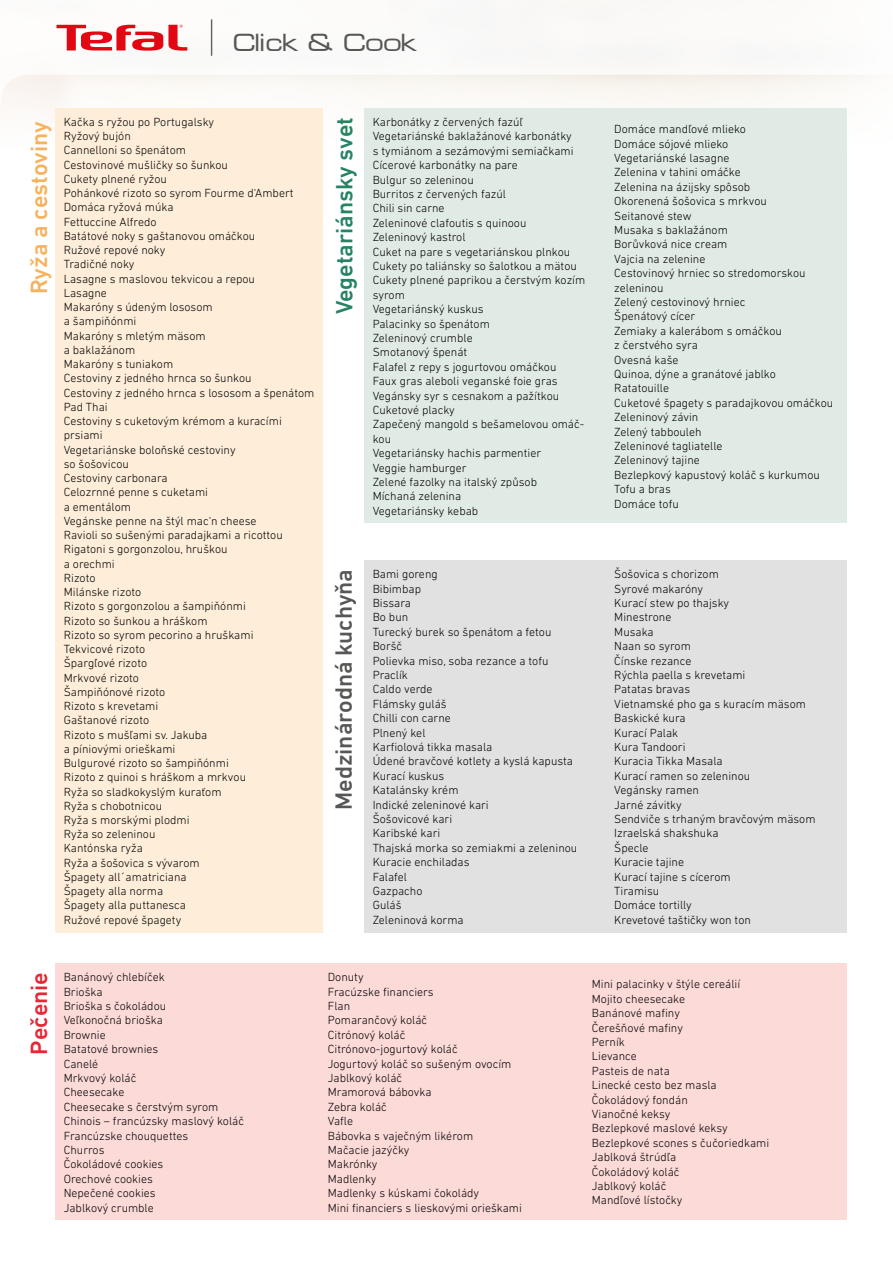
<style>
.page{position:relative;width:893px;height:1263px;background:#fff}
.page>*{position:absolute;margin:0;border:0;box-sizing:border-box;transform-origin:0 0}
.t1{font:500 24px "DIN Next LT Pro";color:#575756}
.t2{font:500 24px "DIN Next LT Pro";color:#268462}
.t3{font:500 24px "DIN Next LT Pro";color:#f7b25e}
.t4{font:500 24px "DIN Next LT Pro";color:#e62735}
.t5{font:expanded 23.55px "Tefal";color:#575756}
.t6{font:300 12px/14.4px "DIN Next LT Pro";color:#000}
</style>
<div class="page">
<svg style="left:1px;top:0;width:861px;height:180px"></svg>
<svg style="left:56px;top:25px;width:131px;height:26px"></svg>
<hr style="left:211px;top:19px;width:1px;height:37px;background:#606262">
<div style="left:55px;top:108px;width:268px;height:824px;background:#feedd9"></div>
<div style="left:364px;top:560px;width:482px;height:372px;background:#e1e1e1"></div>
<div style="left:55px;top:963px;width:791px;height:257px;background:#fbdad8"></div>
<div style="left:364px;top:108px;width:482px;height:415px;background:#e1ebe5"></div>
<h2 class="t5" style="left:234px;top:26px;width:185px">Click &amp; Cook</h2>
<h1 class="t3" style="left:25px;top:294px;width:175px;rotate:-90deg">Ryža a cestoviny</h1>
<p class="t6" style="left:64px;top:115px;width:252px">Kačka s ryžou po Portugalsky<br>Ryžový bujón<br>Cannelloni so špenátom<br>Cestovinové mušličky so šunkou<br>Cukety plnené ryžou<br>Pohánkové rizoto so syrom Fourme d‘Ambert<br>Domáca ryžová múka<br>Fettuccine Alfredo<br>Batátové noky s gaštanovou omáčkou<br>Ružové repové noky<br>Tradičné noky<br>Lasagne s maslovou tekvicou a repou<br>Lasagne<br>Makaróny s údeným lososom<br>a šampiňónmi<br>Makaróny s mletým mäsom<br>a baklažánom<br>Makaróny s tuniakom<br>Cestoviny z jedného hrnca so šunkou<br>Cestoviny z jedného hrnca s lososom a špenátom<br>Pad Thai<br>Cestoviny s cuketovým krémom a kuracími prsiami<br>Vegetariánske boloňské cestoviny<br>so šošovicou<br>Cestoviny carbonara<br>Celozrnné penne s cuketami<br>a ementálom<br>Vegánske penne na štýl mac‘n cheese<br>Ravioli so sušenými paradajkami a ricottou<br>Rigatoni s gorgonzolou, hruškou<br>a orechmi<br>Rizoto<br>Milánske rizoto<br>Rizoto s gorgonzolou a šampiňónmi<br>Rizoto so šunkou a hráškom<br>Rizoto so syrom pecorino a hruškami<br>Tekvicové rizoto<br>Špargľové rizoto<br>Mrkvové rizoto<br>Šampiňónové rizoto<br>Rizoto s krevetami<br>Gaštanové rizoto<br>Rizoto s mušľami sv. Jakuba<br>a píniovými orieškami<br>Bulgurové rizoto so šampiňónmi<br>Rizoto z quinoi s hráškom a mrkvou<br>Ryža so sladkokyslým kuraťom<br>Ryža s chobotnicou<br>Ryža s morskými plodmi<br>Ryža so zeleninou<br>Kantónska ryža<br>Ryža a šošovica s vývarom<br>Špagety all´amatriciana<br>Špagety alla norma<br>Špagety alla puttanesca<br>Ružové repové špagety</p>
<h1 class="t2" style="left:330px;top:314px;width:199px;rotate:-90deg">Vegetariánsky svet</h1>
<p class="t6" style="left:373px;top:115px;width:214px">Karbonátky z červených fazúľ<br>Vegetariánské baklažánové karbonátky<br>s tymiánom a sezámovými semiačkami<br>Cícerové karbonátky na pare<br>Bulgur so zeleninou<br>Burritos z červených fazúl<br>Chili sin carne<br>Zeleninové clafoutis s quinoou<br>Zeleninový kastrol<br>Cuket na pare s vegetariánskou plnkou<br>Cukety po taliánsky so šalotkou a mätou<br>Cukety plnené paprikou a čerstvým kozím syrom<br>Vegetariánský kuskus<br>Palacinky so špenátom<br>Zeleninový crumble<br>Smotanový špenát<br>Falafel z repy s jogurtovou omáčkou<br>Faux gras aleboli veganské foie gras<br>Vegánsky syr s cesnakom a pažítkou<br>Cuketové placky<br>Zapečený mangold s bešamelovou omáč&shy;kou<br>Vegetariánsky hachis parmentier<br>Veggie hamburger<br>Zelené fazolky na italský způsob<br>Míchaná zelenina<br>Vegetariánsky kebab</p>
<p class="t6" style="left:614px;top:122px;width:221px">Domáce mandľové mlieko<br>Domáce sójové mlieko<br>Vegetariánské lasagne<br>Zelenina v tahini omáčke<br>Zelenina na ázijsky spôsob<br>Okorenená šošovica s mrkvou<br>Seitanové stew<br>Musaka s baklažánom<br>Borůvková nice cream<br>Vajcia na zelenine<br>Cestovinový hrniec so stredomorskou zeleninou<br>Zelený cestovinový hrniec<br>Špenátový cícer<br>Zemiaky a kalerábom s omáčkou<br>z čerstvého syra<br>Ovesná kaše<br>Quinoa, dýne a granátové jablko<br>Ratatouille<br>Cuketové špagety s paradajkovou omáčkou<br>Zeleninový závin<br>Zelený tabbouleh<br>Zeleninové tagliatelle<br>Zeleninový tajine<br>Bezlepkový kapustový koláč s kurkumou<br>Tofu a bras<br>Domáce tofu</p>
<h1 class="t1" style="left:330px;top:810px;width:243px;rotate:-90deg">Medzinárodná kuchyňa</h1>
<p class="t6" style="left:373px;top:567px;width:206px">Bami goreng<br>Bibimbap<br>Bissara<br>Bo bun<br>Turecký burek so špenátom a fetou<br>Boršč<br>Polievka miso, soba rezance a tofu<br>Praclík<br>Caldo verde<br>Flámsky guláš<br>Chilli con carne<br>Plnený kel<br>Karfiolová tikka masala<br>Údené bravčové kotlety a kyslá kapusta<br>Kurací kuskus<br>Katalánsky krém<br>Indické zeleninové kari<br>Šošovicové kari<br>Karibské kari<br>Thajská morka so zemiakmi a zeleninou<br>Kuracie enchiladas<br>Falafel<br>Gazpacho<br>Guláš<br>Zeleninová korma</p>
<p class="t6" style="left:614px;top:567px;width:203px">Šošovica s chorizom<br>Syrové makaróny<br>Kurací stew po thajsky<br>Minestrone<br>Musaka<br>Naan so syrom<br>Čínske rezance<br>Rýchla paella s krevetami<br>Patatas bravas<br>Vietnamské pho ga s kuracím mäsom<br>Baskické kura<br>Kurací Palak<br>Kura Tandoori<br>Kuracia Tikka Masala<br>Kurací ramen so zeleninou<br>Vegánsky ramen<br>Jarné závitky<br>Sendviče s trhaným bravčovým mäsom<br>Izraelská shakshuka<br>Špecle<br>Kuracie tajine<br>Kurací tajine s cícerom<br>Tiramisu<br>Domáce tortilly<br>Krevetové taštičky won ton</p>
<h1 class="t4" style="left:25px;top:1054px;width:84px;rotate:-90deg">Pečenie</h1>
<p class="t6" style="left:64px;top:970px;width:182px">Banánový chlebíček<br>Brioška<br>Brioška s čokoládou<br>Veľkonočná brioška<br>Brownie<br>Batatové brownies<br>Canelé<br>Mrkvový koláč<br>Cheesecake<br>Cheesecake s čerstvým syrom<br>Chinois – francúzsky maslový koláč<br>Francúzske chouquettes<br>Churros<br>Čokoládové cookies<br>Orechové cookies<br>Nepečené cookies<br>Jablkový crumble</p>
<p class="t6" style="left:328px;top:970px;width:196px">Donuty<br>Fracúzske financiers<br>Flan<br>Pomarančový koláč<br>Citrónový koláč<br>Citrónovo-jogurtový koláč<br>Jogurtový koláč so sušeným ovocím<br>Jablkový koláč<br>Mramorová bábovka<br>Zebra koláč<br>Vafle<br>Bábovka s vaječným likérom<br>Mačacie jazýčky<br>Makrónky<br>Madlenky<br>Madlenky s kúskami čokolády<br>Mini financiers s lieskovými orieškami</p>
<p class="t6" style="left:592px;top:977px;width:179px">Mini palacinky v štýle cereálií<br>Mojito cheesecake<br>Banánové mafiny<br>Čerešňové mafiny<br>Perník<br>Lievance<br>Pasteis de nata<br>Linecké cesto bez masla<br>Čokoládový fondán<br>Vianočné keksy<br>Bezlepkové maslové keksy<br>Bezlepkové scones s čučoriedkami<br>Jablková štrúdľa<br>Čokoládový koláč<br>Jablkový koláč<br>Mandľové lístočky</p>
</div>
